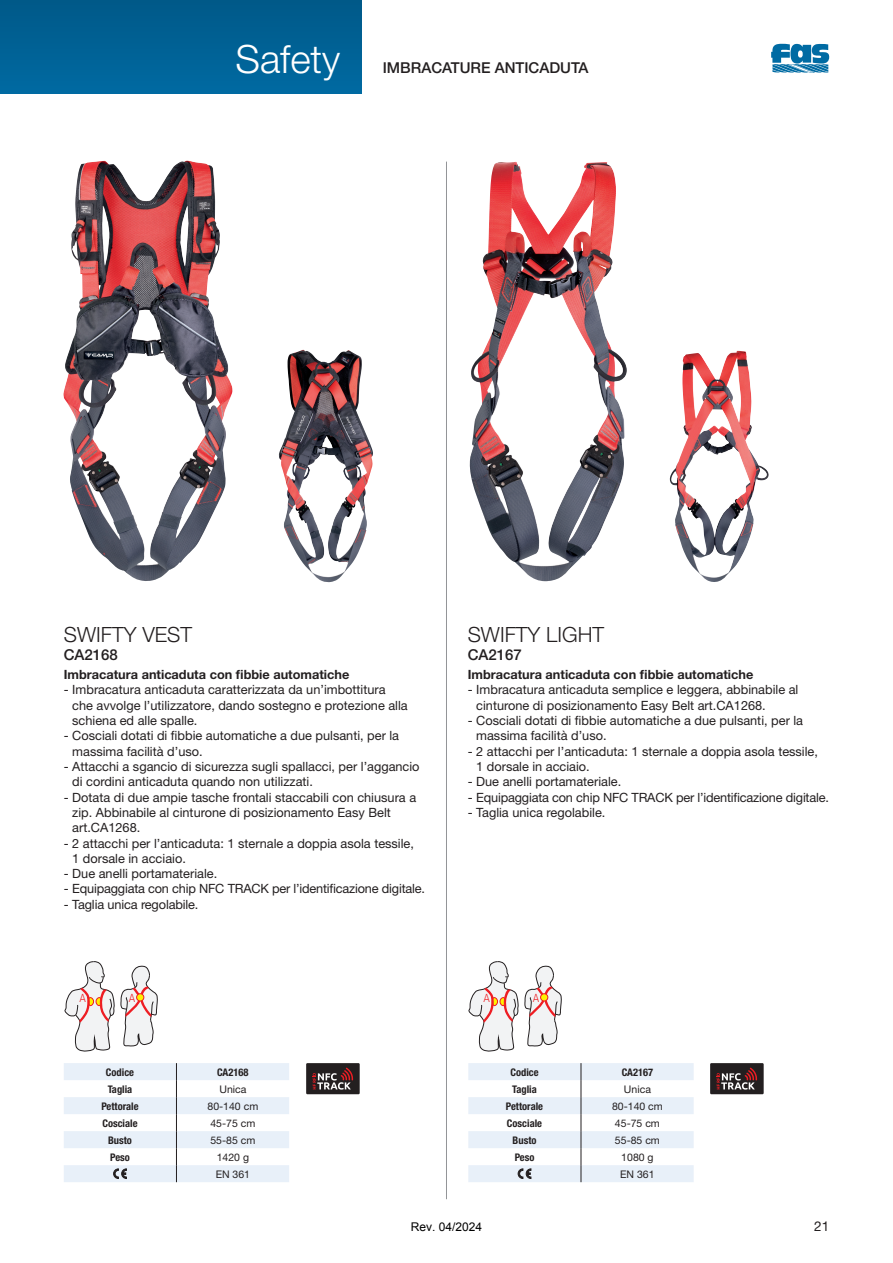
<style>
.page{position:relative;width:893px;height:1263px;background:#fff}
.page>*{position:absolute;margin:0;border:0;box-sizing:border-box;transform-origin:0 0}
.t1{font:300 39px "Helvetica Neue";color:#fff}
.t2{font:300 21px "Helvetica Neue";color:#231f20}
.t3{font:500 15px "Helvetica Neue";color:#231f20}
.t4{font:13.5px "Helvetica Neue";color:#231f20}
.t5{font:12.75px/15.3px "Helvetica Neue";color:#231f20}
.t6{font:700 12.75px "Helvetica Neue";color:#231f20}
.t7{font:12px "Arial";color:#000}
.t8{font:300 condensed 11.7px "Frutiger LT Std";color:#ee1d23}
.t9{font:700 condensed 10.5px "Helvetica Neue";color:#231f20}
.t10{font:10.5px/17px "Helvetica Neue";color:#231f20}
</style>
<div class="page">
<div style="left:0;top:0;width:361px;height:94px;background:#006195"></div>
<svg style="left:771px;top:44px;width:58px;height:29px;background:#4794bc"></svg>
<div style="left:306px;top:1063px;width:54px;height:31px;background:#231f20"></div>
<svg style="left:313px;top:1067px;width:41px;height:22px"></svg>
<div style="left:710px;top:1063px;width:54px;height:31px;background:#231f20"></div>
<svg style="left:717px;top:1067px;width:40px;height:22px"></svg>
<svg style="left:121px;top:966px;width:37px;height:80px"></svg>
<svg style="left:64px;top:961px;width:51px;height:90px"></svg>
<div style="left:137px;top:994px;width:7px;height:7px;background:#fff101;border-radius:50%"></div>
<div style="left:136px;top:993px;width:8px;height:8px;border:1px solid #ee1d23;border-radius:50%"></div>
<svg style="left:525px;top:966px;width:37px;height:80px"></svg>
<svg style="left:468px;top:961px;width:51px;height:90px"></svg>
<div style="left:541px;top:994px;width:7px;height:7px;background:#fff101;border-radius:50%"></div>
<div style="left:540px;top:993px;width:8px;height:8px;border:1px solid #ee1d23;border-radius:50%"></div>
<svg style="left:64px;top:1063px;width:225px;height:119px"></svg>
<svg style="left:468px;top:1063px;width:226px;height:119px"></svg>
<hr style="left:446px;top:162px;width:1px;height:1037px;background:#939598">
<img style="left:63px;top:161px;width:127px;height:420px">
<img style="left:469px;top:162px;width:158px;height:419px">
<img style="left:279px;top:350px;width:94px;height:232px">
<img style="left:670px;top:351px;width:85px;height:231px">
<h1 class="t1" style="left:235px;top:35px;width:106px">Safety</h1>
<p class="t3" style="left:383px;top:58px;width:207px">IMBRACATURE ANTICADUTA</p>
<h2 class="t2" style="left:64px;top:621px;width:130px">SWIFTY VEST</h2>
<p class="t3" style="left:64px;top:645px;width:56px">CA2168</p>
<p class="t6" style="left:64px;top:667px;width:287px">Imbracatura anticaduta con fibbie automatiche</p>
<p class="t5" style="left:72px;top:682px;width:337px;text-indent:-9px">- Imbracatura anticaduta caratterizzata da un’imbottitura che avvolge l’utilizzatore, dando sostegno e protezione alla schiena ed alle spalle.</p>
<p class="t5" style="left:72px;top:728px;width:328px;text-indent:-9px">- Cosciali dotati di fibbie automatiche a due pulsanti, per la massima facilità d’uso.</p>
<p class="t5" style="left:72px;top:759px;width:349px;text-indent:-9px">- Attacchi a sgancio di sicurezza sugli spallacci, per l’aggancio di cordini anticaduta quando non utilizzati.</p>
<p class="t5" style="left:72px;top:789px;width:345px;text-indent:-9px">- Dotata di due ampie tasche frontali staccabili con chiusura a zip. Abbinabile al cinturone di posizionamento Easy Belt art.CA1268.</p>
<p class="t5" style="left:72px;top:835px;width:343px;text-indent:-9px">- 2 attacchi per l’anticaduta: 1 sternale a doppia asola tessile,<br>1 dorsale in acciaio.</p>
<p class="t5" style="left:64px;top:866px;width:155px">- Due anelli portamateriale.</p>
<p class="t5" style="left:64px;top:881px;width:363px">- Equipaggiata con chip NFC TRACK per l’identificazione digitale.</p>
<p class="t5" style="left:64px;top:896px;width:136px">- Taglia unica regolabile.</p>
<h2 class="t2" style="left:468px;top:621px;width:138px">SWIFTY LIGHT</h2>
<p class="t3" style="left:468px;top:645px;width:56px">CA2167</p>
<p class="t6" style="left:468px;top:667px;width:287px">Imbracatura anticaduta con fibbie automatiche</p>
<p class="t5" style="left:476px;top:682px;width:324px;text-indent:-9px">- Imbracatura anticaduta semplice e leggera, abbinabile al cinturone di posizionamento Easy Belt art.CA1268.</p>
<p class="t5" style="left:476px;top:713px;width:328px;text-indent:-9px">- Cosciali dotati di fibbie automatiche a due pulsanti, per la massima facilità d’uso.</p>
<p class="t5" style="left:476px;top:743px;width:343px;text-indent:-9px">- 2 attacchi per l’anticaduta: 1 sternale a doppia asola tessile,<br>1 dorsale in acciaio.</p>
<p class="t5" style="left:468px;top:774px;width:155px">- Due anelli portamateriale.</p>
<p class="t5" style="left:468px;top:789px;width:363px">- Equipaggiata con chip NFC TRACK per l’identificazione digitale.</p>
<p class="t5" style="left:468px;top:804px;width:139px">- Taglia unica regolabile.</p>
<p class="t8" style="left:79px;top:991px;width:8px">A</p>
<p class="t8" style="left:129px;top:991px;width:8px">A</p>
<p class="t8" style="left:483px;top:991px;width:8px">A</p>
<p class="t8" style="left:533px;top:991px;width:8px">A</p>
<p class="t9" style="left:106px;top:1065px;width:30px">Codice</p>
<p class="t9" style="left:217px;top:1065px;width:33px">CA2168</p>
<p class="t9" style="left:108px;top:1082px;width:26px">Taglia</p>
<p class="t10" style="left:219px;top:1080px;width:29px">Unica</p>
<p class="t9" style="left:101px;top:1099px;width:39px">Pettorale</p>
<p class="t10" style="left:208px;top:1097px;width:52px">80-140 cm</p>
<p class="t9" style="left:102px;top:1117px;width:37px">Cosciale</p>
<p class="t10" style="left:210px;top:1114px;width:46px">45-75 cm</p>
<p class="t9" style="left:108px;top:1134px;width:25px">Busto</p>
<p class="t10" style="left:210px;top:1131px;width:46px">55-85 cm</p>
<p class="t9" style="left:110px;top:1151px;width:21px">Peso</p>
<p class="t10" style="left:216px;top:1148px;width:36px">1420 g<br>EN 361</p>
<p class="t7" style="left:411px;top:1219px;width:73px">Rev. 04/2024</p>
<p class="t9" style="left:510px;top:1065px;width:30px">Codice</p>
<p class="t9" style="left:622px;top:1065px;width:33px">CA2167</p>
<p class="t9" style="left:512px;top:1082px;width:26px">Taglia</p>
<p class="t10" style="left:624px;top:1080px;width:29px">Unica</p>
<p class="t9" style="left:506px;top:1099px;width:39px">Pettorale</p>
<p class="t10" style="left:612px;top:1097px;width:52px">80-140 cm</p>
<p class="t9" style="left:507px;top:1117px;width:37px">Cosciale</p>
<p class="t10" style="left:615px;top:1114px;width:46px">45-75 cm</p>
<p class="t9" style="left:513px;top:1134px;width:25px">Busto</p>
<p class="t10" style="left:615px;top:1131px;width:46px">55-85 cm</p>
<p class="t9" style="left:515px;top:1151px;width:21px">Peso</p>
<p class="t10" style="left:620px;top:1148px;width:36px">1080 g<br>EN 361</p>
<p class="t4" style="left:814px;top:1218px;width:17px">21</p>
</div>
